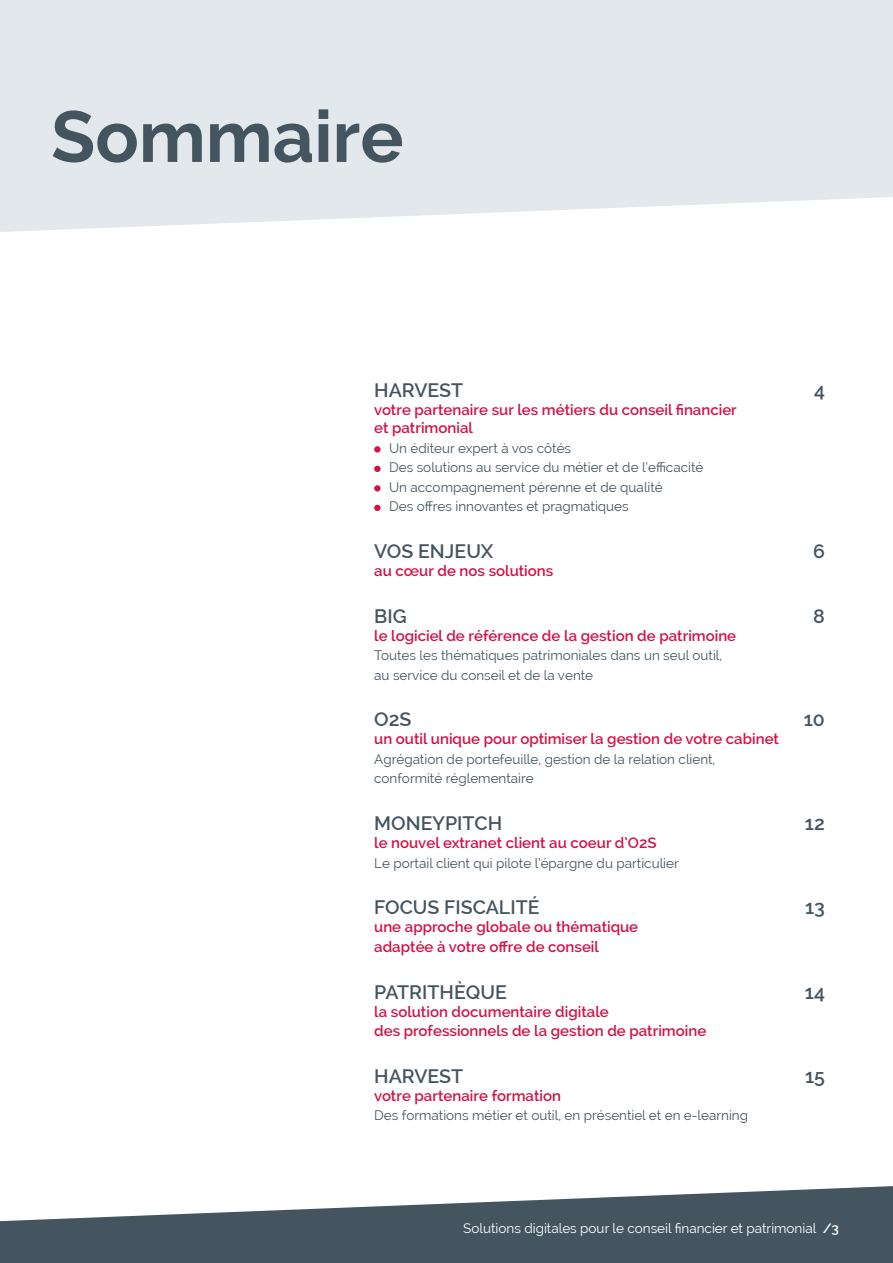
<style>
.page{position:relative;width:893px;height:1263px;background:#fff}
.page>*{position:absolute;margin:0;border:0;box-sizing:border-box;transform-origin:0 0}
.t1{font:700 72px "Raleway";color:#455560}
.t2{font:600 19.5px "Raleway";color:#455560}
.t3{font:600 15px/19.5px "Raleway";color:#d31245}
.t4{font:13.5px/19.5px "Raleway";color:#455560}
.t5{font:13.5px "Raleway";color:#fff}
.s1{font-weight:600}
</style>
<div class="page">
<svg style="left:0;top:1186px;width:893px;height:77px;fill:#455560"></svg>
<svg style="left:0;top:0;width:893px;height:232px;background:#e5e9ed"></svg>
<div style="left:374px;top:446px;width:7px;height:7px;background:#d31245;border-radius:50%"></div>
<div style="left:374px;top:466px;width:7px;height:6px;background:#d31245;border-radius:50%"></div>
<svg style="left:374px;top:485px;width:7px;height:7px"></svg>
<div style="left:374px;top:505px;width:7px;height:6px;background:#d31245;border-radius:50%"></div>
<h1 class="t1" style="left:51px;top:95px;width:354px">Sommaire</h1>
<h2 class="t2" style="left:374px;top:379px;width:90px">HARVEST</h2>
<h2 class="t2" style="left:814px;top:379px;width:12px">4</h2>
<p class="t3" style="left:374px;top:401px;width:364px;line-height:18px">votre partenaire sur les métiers du conseil financier et patrimonial</p>
<p class="t4" style="left:389px;top:438px;width:316px">Un éditeur expert à vos côtés<br>Des solutions au service du métier et de l’efficacité Un accompagnement pérenne et de qualité<br>Des offres innovantes et pragmatiques</p>
<h2 class="t2" style="left:374px;top:540px;width:121px">VOS ENJEUX</h2>
<h2 class="t2" style="left:813px;top:540px;width:13px">6</h2>
<p class="t3" style="left:374px;top:561px;width:181px">au cœur de nos solutions</p>
<h2 class="t2" style="left:374px;top:604px;width:34px">BIG</h2>
<h2 class="t2" style="left:813px;top:604px;width:13px">8</h2>
<p class="t3" style="left:374px;top:626px;width:363px">le logiciel de référence de la gestion de patrimoine</p>
<p class="t4" style="left:374px;top:646px;width:349px">Toutes les thématiques patrimoniales dans un seul outil, au service du conseil et de la vente</p>
<h2 class="t2" style="left:374px;top:708px;width:39px">O2S</h2>
<h2 class="t2" style="left:804px;top:708px;width:23px">10</h2>
<p class="t3" style="left:374px;top:729px;width:406px">un outil unique pour optimiser la gestion de votre cabinet</p>
<p class="t4" style="left:374px;top:749px;width:343px">Agrégation de portefeuille, gestion de la relation client, conformité réglementaire</p>
<h2 class="t2" style="left:374px;top:812px;width:129px">MONEYPITCH</h2>
<h2 class="t2" style="left:805px;top:812px;width:21px">12</h2>
<p class="t3" style="left:374px;top:833px;width:284px">le nouvel extranet client au coeur d’O2S</p>
<p class="t4" style="left:374px;top:853px;width:306px">Le portail client qui pilote l’épargne du particulier</p>
<h2 class="t2" style="left:374px;top:896px;width:167px">FOCUS FISCALITÉ</h2>
<h2 class="t2" style="left:805px;top:896px;width:21px">13</h2>
<p class="t3" style="left:374px;top:917px;width:265px">une approche globale ou thématique adaptée à votre offre de conseil</p>
<h2 class="t2" style="left:374px;top:981px;width:134px">PATRITHÈQUE</h2>
<h2 class="t2" style="left:805px;top:981px;width:22px">14</h2>
<p class="t3" style="left:374px;top:1002px;width:334px">la solution documentaire digitale<br>des professionnels de la gestion de patrimoine</p>
<h2 class="t2" style="left:374px;top:1065px;width:90px">HARVEST</h2>
<h2 class="t2" style="left:805px;top:1065px;width:21px">15</h2>
<p class="t3" style="left:374px;top:1086px;width:188px">votre partenaire formation</p>
<p class="t4" style="left:374px;top:1106px;width:375px">Des formations métier et outil, en présentiel et en e-learning</p>
<p class="t5" style="left:463px;top:1220px;width:377px">Solutions digitales pour le conseil financier et patrimonial <span class="s1">/3</span></p>
</div>
